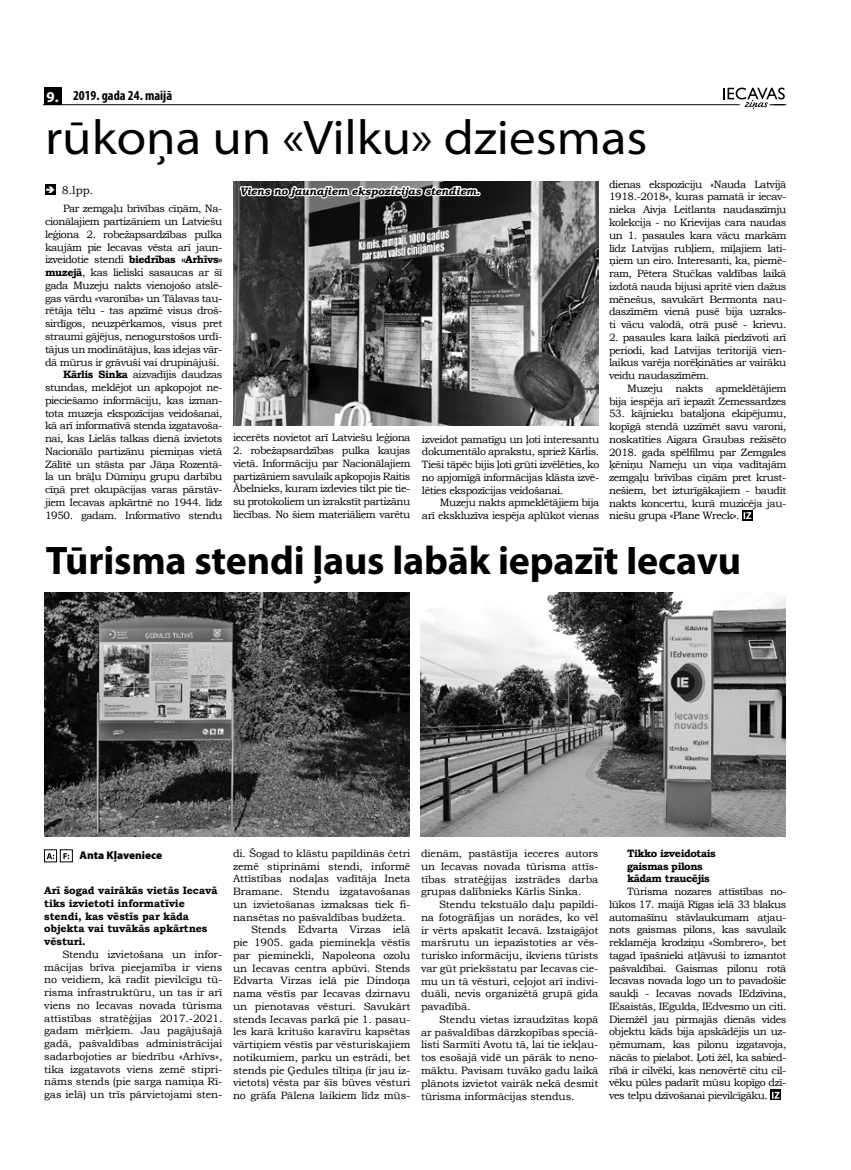
<style>
.page{position:relative;width:851px;height:1170px;background:#fff}
.page>*{position:absolute;margin:0;border:0;box-sizing:border-box;transform-origin:0 0}
.t1{font:semi-expanded 48.75px "Myriad Pro";color:#000}
.t2{font:700 40px "Myriad Pro";letter-spacing:-.005em;color:#000}
.t3{font:700 condensed 13.75px "Myriad Pro";color:#000}
.t4{font:900 11.25px "Myriad Pro";color:#000}
.t5{font:11.25px "Bookman Old Style";color:#000}
.t6{font:italic 700 10.75px "Bookman Old Style";color:#000}
.t7{font:10.62px/12.8px "Bookman Old Style";letter-spacing:-.04em;color:#000;text-align:justify}
.t8{font:10.62px "Bookman Old Style";letter-spacing:-.01em;color:#000}
.t9{font:700 10.62px/12.8px "Bookman Old Style";letter-spacing:-.01em;color:#000}
.t10{font:700 10.62px/12.8px "Bookman Old Style";letter-spacing:-.04em;color:#000}
.s1{font-stretch:normal;font-size:15px;color:#fff}
.s2{font-weight:700}
</style>
<div class="page">
<hr style="left:44px;top:104px;width:695px;height:1px;background:#000">
<div style="left:44px;top:87px;width:17px;height:18px;background:#000"></div>
<svg style="left:723px;top:88px;width:63px;height:22px"></svg>
<svg style="left:770px;top:1089px;width:11px;height:11px"></svg>
<svg style="left:771px;top:1091px;width:8px;height:7px"></svg>
<svg style="left:47px;top:853px;width:7px;height:6px"></svg>
<div style="left:44px;top:849px;width:13px;height:13px;border:1px solid #000"></div>
<svg style="left:63px;top:853px;width:6px;height:6px"></svg>
<img style="left:44px;top:593px;width:365px;height:243px">
<img style="left:420px;top:593px;width:365px;height:243px">
<img style="left:233px;top:219px;width:365px;height:206px">
<div style="left:742px;top:510px;width:10px;height:10px;background:#000"></div>
<svg style="left:743px;top:512px;width:8px;height:7px"></svg>
<svg style="left:233px;top:181px;width:366px;height:38px;background:#606060"></svg>
<div style="left:45px;top:184px;width:11px;height:11px;background:#000"></div>
<svg style="left:46px;top:186px;width:8px;height:7px"></svg>
<p class="t3" style="left:46px;top:87px;width:127px"><span class="s1">9.</span> 2019. gada 24. maijā</p>
<h1 class="t1" style="left:45px;top:111px;width:604px">rūkoņa un «Vilku» dziesmas</h1>
<p class="t7" style="left:45px;top:202px;width:179px;text-align:right">Par zemgaļu brīvības cīņām, Na&shy;cionālajiem partizāniem un Latviešu leģiona 2. robežapsardzības pulka kaujām pie Iecavas vēsta arī jaun&shy;izveidotie stendi <span class="s2">biedrības «Arhīvs» muzejā</span>, kas lieliski sasaucas ar šī gada Muzeju nakts vienojošo atslē&shy;gas vārdu «varonība» un Tālavas tau&shy;rētāja tēlu - tas apzīmē visus droš&shy;sirdīgos, neuzpērkamos, visus pret straumi gājējus, nenogurstošos urdī&shy;tājus un modinātājus, kas idejas vār&shy;dā mūrus ir grāvuši vai drupinājuši.<br><span class="s2">Kārlis Sinka</span> aizvadījis daudzas stundas, meklējot un apkopojot ne&shy;pieciešamo informāciju, kas izman&shy;tota muzeja ekspozīcijas veidošanai, kā arī informatīvā stenda izgatavoša&shy;nai, kas Lielās talkas dienā izvietots Nacionālo partizānu piemiņas vietā Zālītē un stāsta par Jāņa Rozentā&shy;la un brāļu Dūmiņu grupu darbību cīņā pret okupācijas varas pārstāv&shy;jiem Iecavas apkārtnē no 1944. līdz 1950. gadam. Informatīvo stendu</p>
<p class="t7" style="left:609px;top:178px;width:179px">dienas ekspozīciju «Nauda Latvijā 1918.-2018», kuras pamatā ir iecav&shy;nieka Aivja Leitlanta naudaszīmju kolekcija - no Krievijas cara naudas un 1. pasaules kara vācu markām līdz Latvijas rubļiem, mīļajiem lati&shy;ņiem un eiro. Interesanti, ka, piemē&shy;ram, Pētera Stučkas valdības laikā izdotā nauda bijusi apritē vien dažus mēnešus, savukārt Bermonta nau&shy;daszīmēm vienā pusē bija uzraks&shy;ti vācu valodā, otrā pusē - krievu.</p>
<p class="t7" style="left:609px;top:331px;width:179px">2. pasaules kara laikā piedzīvoti arī periodi, kad Latvijas teritorijā vien&shy;laikus varēja norēķināties ar vairāku veidu naudaszīmēm.</p>
<p class="t7" style="left:609px;top:382px;width:179px;text-align:right">Muzeju nakts apmeklētājiem bija iespēja arī iepazīt Zemessardzes</p>
<p class="t7" style="left:609px;top:407px;width:179px">53. kājnieku bataljona ekipējumu, kopīgā stendā uzzīmēt savu varoni, noskatīties Aigara Graubas režisēto 2018. gada spēlfilmu par Zemgales ķēniņu Nameju un viņa vadītajām zemgaļu brīvības cīņām pret krust&shy;nešiem, bet izturīgākajiem - baudīt nakts koncertu, kurā muzicēja jau&shy;niešu grupa «Plane Wreck».</p>
<p class="t5" style="left:62px;top:182px;width:33px">8.lpp.</p>
<p class="t6" style="left:240px;top:183px;width:242px">Viens no jaunajiem ekspozīcijas stendiem.</p>
<p class="t7" style="left:233px;top:431px;width:179px">iecerēts novietot arī Latviešu leģiona</p>
<p class="t7" style="left:233px;top:444px;width:179px">2. robežapsardzības pulka kaujas vietā. Informāciju par Nacionālajiem partizāniem savulaik apkopojis Raitis Ābelnieks, kuram izdevies tikt pie tie&shy;su protokoliem un izrakstīt partizānu liecības. No šiem materiāliem varētu</p>
<p class="t7" style="left:422px;top:432px;width:179px">izveidot pamatīgu un ļoti interesantu dokumentālo aprakstu, spriež Kārlis.<br>Tieši tāpēc bijis ļoti grūti izvēlēties, ko no apjomīgā informācijas klāsta izvē&shy;lēties ekspozīcijas veidošanai.</p>
<p class="t7" style="left:422px;top:496px;width:179px;text-align:right">Muzeju nakts apmeklētājiem bija<br>arī ekskluzīva iespēja aplūkot vienas</p>
<h2 class="t2" style="left:46px;top:534px;width:696px">Tūrisma stendi ļaus labāk iepazīt Iecavu</h2>
<p class="t4" style="left:80px;top:849px;width:84px">Anta Kļaveniece</p>
<p class="t9" style="left:44px;top:883px;width:175px">Arī šogad vairākās vietās Iecavā tiks izvietoti informatīvie stendi, kas vēstīs par kāda objekta vai tuvākās apkārtnes vēsturi.</p>
<p class="t7" style="left:44px;top:947px;width:179px;text-indent:18px">Stendu izvietošana un infor&shy;mācijas brīva pieejamība ir viens no veidiem, kā radīt pievilcīgu tū&shy;risma infrastruktūru, un tas ir arī viens no Iecavas novada tūrisma attīstības stratēģijas 2017.-2021. gadam mērķiem. Jau pagājušajā gadā, pašvaldības administrācijai sadarbojoties ar biedrību «Arhīvs», tika izgatavots viens zemē stipri&shy;nāms stends (pie sarga namiņa Rī&shy;gas ielā) un trīs pārvietojami sten-</p>
<p class="t8" style="left:233px;top:846px;width:179px">di. Šogad to klāstu papildinās četri</p>
<p class="t8" style="left:233px;top:859px;width:179px">zemē stiprināmi stendi, informē</p>
<p class="t8" style="left:233px;top:871px;width:179px">Attīstības nodaļas vadītāja Ineta</p>
<p class="t8" style="left:233px;top:884px;width:179px">Bramane. Stendu izgatavošanas</p>
<p class="t8" style="left:233px;top:897px;width:179px">un izvietošanas izmaksas tiek fi-</p>
<p class="t8" style="left:233px;top:910px;width:174px">nansētas no pašvaldības budžeta.</p>
<p class="t8" style="left:251px;top:922px;width:161px">Stends Edvarta Virzas ielā</p>
<p class="t8" style="left:233px;top:935px;width:179px">pie 1905. gada pieminekļa vēstīs</p>
<p class="t8" style="left:233px;top:948px;width:179px">par pieminekli, Napoleona ozolu</p>
<p class="t8" style="left:233px;top:961px;width:179px">un Iecavas centra apbūvi. Stends</p>
<p class="t8" style="left:233px;top:973px;width:179px">Edvarta Virzas ielā pie Dindoņa</p>
<p class="t8" style="left:233px;top:986px;width:179px">nama vēstīs par Iecavas dzirnavu</p>
<p class="t8" style="left:233px;top:999px;width:179px">un pienotavas vēsturi. Savukārt</p>
<p class="t8" style="left:233px;top:1012px;width:179px">stends Iecavas parkā pie 1. pasau-</p>
<p class="t8" style="left:233px;top:1024px;width:179px">les karā kritušo karavīru kapsētas</p>
<p class="t8" style="left:233px;top:1037px;width:179px">vārtiņiem vēstīs par vēsturiskajiem</p>
<p class="t8" style="left:233px;top:1050px;width:179px">notikumiem, parku un estrādi, bet</p>
<p class="t8" style="left:233px;top:1063px;width:179px">stends pie Ģedules tiltiņa (ir jau iz-</p>
<p class="t8" style="left:233px;top:1075px;width:179px">vietots) vēsta par šīs būves vēsturi</p>
<p class="t8" style="left:233px;top:1088px;width:179px">no grāfa Pālena laikiem līdz mūs-</p>
<p class="t7" style="left:421px;top:847px;width:179px">dienām, pastāstīja ieceres autors un Iecavas novada tūrisma attīs&shy;tības stratēģijas izstrādes darba grupas dalībnieks Kārlis Sinka.</p>
<p class="t7" style="left:421px;top:898px;width:179px;text-indent:18px">Stendu tekstuālo daļu papildi&shy;na fotogrāfijas un norādes, ko vēl ir vērts apskatīt Iecavā. Izstaigājot maršrutu un iepazīstoties ar vēs&shy;turisko informāciju, ikviens tūrists var gūt priekšstatu par Iecavas cie&shy;mu un tā vēsturi, ceļojot arī indivi&shy;duāli, nevis organizētā grupā gida pavadībā.</p>
<p class="t7" style="left:421px;top:1012px;width:179px;text-indent:18px">Stendu vietas izraudzītas kopā ar pašvaldības dārzkopības speciā&shy;listi Sarmīti Avotu tā, lai tie iekļau&shy;tos esošajā vidē un pārāk to neno&shy;māktu. Pavisam tuvāko gadu laikā plānots izvietot vairāk nekā desmit tūrisma informācijas stendus.</p>
<p class="t10" style="left:627px;top:846px;width:90px">Tikko izveidotais gaismas pilons kādam traucējis</p>
<p class="t7" style="left:609px;top:885px;width:179px;text-indent:18px">Tūrisma nozares attīstības no&shy;lūkos 17. maijā Rīgas ielā 33 blakus automašīnu stāvlaukumam atjau&shy;nots gaismas pilons, kas savulaik reklamēja krodziņu «Sombrero», bet tagad īpašnieki atļāvuši to izmantot pašvaldībai. Gaismas pilonu rotā Iecavas novada logo un to pavadošie saukļi - Iecavas novads IEdzīvina, IEsaistās, IEgulda, IEdvesmo un citi.<br>Diemžēl jau pirmajās dienās vides objektu kāds bija apskādējis un uz&shy;ņēmumam, kas pilonu izgatavoja, nācās to pielabot. Ļoti žēl, ka sabied&shy;rībā ir cilvēki, kas nenovērtē citu cil&shy;vēku pūles padarīt mūsu kopīgo dzī&shy;ves telpu dzīvošanai pievilcīgāku.</p>
</div>
